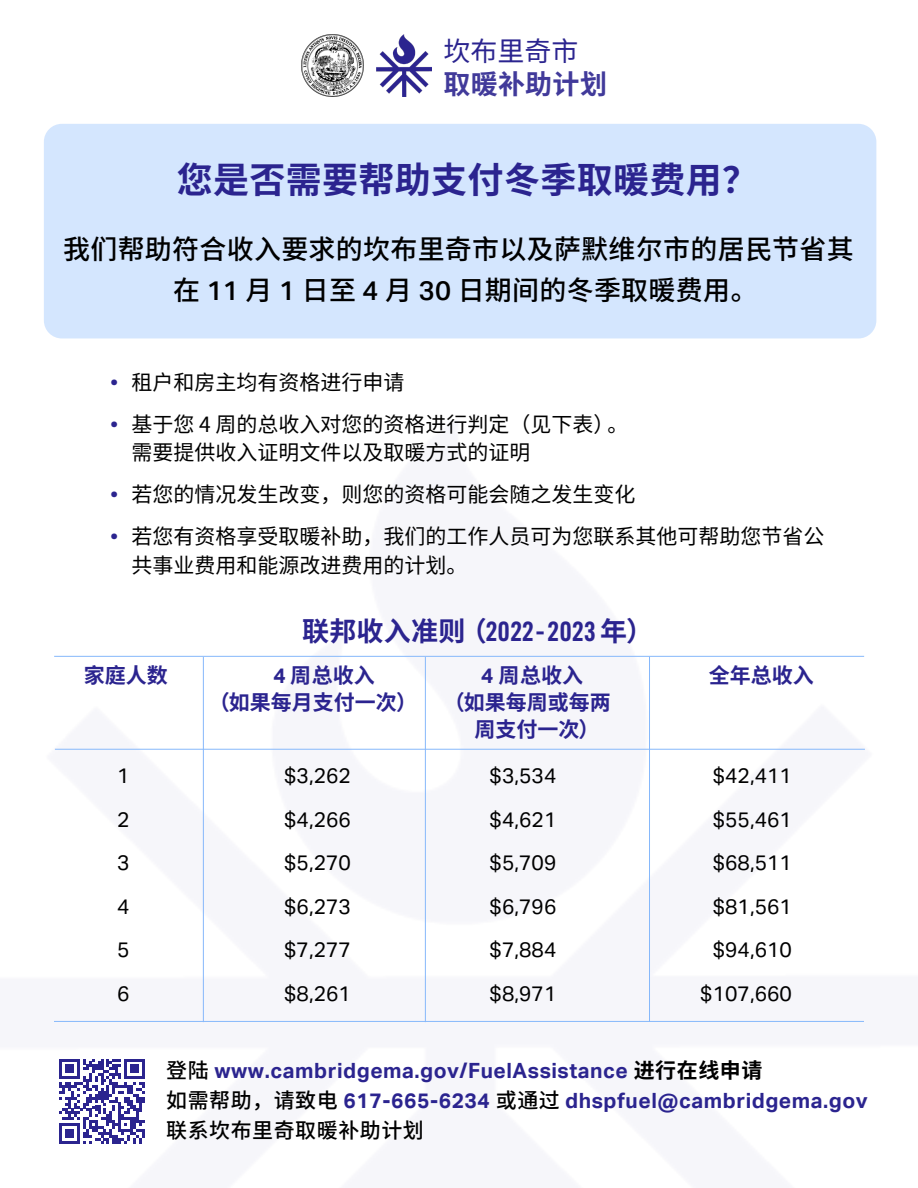
<style>
.page{position:relative;width:918px;height:1188px;background:#fff}
.page>*{position:absolute;margin:0;border:0;box-sizing:border-box;transform-origin:0 0}
.Heading1{font:700 36px "Noto Sans SC";letter-spacing:.01em;color:#2b248f}
.Heading3{font:500 27px/40.5px "Noto Sans CJ Ksc";letter-spacing:.01em;color:#000;text-align:center}
.Table_-_Title{font:700 27px "Noto Sans SC";letter-spacing:.01em;color:#2b248f}
.Header_-_Fuel_Assist{font:700 27px "Noto Sans SC";letter-spacing:.01em;color:#413a9a}
.Header_-_City_of_Cam{font:27px "Noto Sans CJ Ksc";color:#2b248f}
.Bulleted_List{font:21px/28.5px "Noto Sans CJ Ksc";color:#000}
.Table_-_Numbers{font:21px "Aktiv Grotesk";color:#000}
.Contact_Info{font:700 21px/30px "Aktiv Grotesk";letter-spacing:.025em;color:#2b248f}
.Table_-_Row_Header{font:700 21px/27px "Noto Sans SC";color:#2b248f}
.s1{font-family:"Noto Sans SC"}
.s2{font-family:"Aktiv Grotesk"}
.s3{font-family:"Aktiv Grotesk";color:#2b248f}
.s4{font-family:"Alternate Gothic ATF";font-weight:600}
.s5{font-family:"Noto Sans CJ Ksc";font-weight:500;color:#000}
.s6{font-family:"Noto Sans CJ Ksc";color:#000}
</style>
<div class="page">
<div style="left:44px;top:124px;width:832px;height:214px;background:#d4e6fe;border-radius:18px"></div>
<hr style="left:55px;top:749px;width:810px;height:1px;background:#86b8fb">
<hr style="left:203px;top:657px;width:1px;height:365px;background:#86b8fb">
<hr style="left:425px;top:657px;width:1px;height:365px;background:#86b8fb">
<hr style="left:649px;top:657px;width:1px;height:365px;background:#86b8fb">
<hr style="left:54px;top:656px;width:810px;height:1px;background:#86b8fb">
<hr style="left:54px;top:1021px;width:810px;height:1px;background:#86b8fb">
<svg style="left:59px;top:1059px;width:86px;height:85px"></svg>
<img style="left:376px;top:34px;width:56px;height:63px">
<img style="left:301px;top:34px;width:62px;height:63px">
<p class="Header_-_City_of_Cam" style="left:443px;top:36px;width:136px">坎布里奇市</p>
<p class="Header_-_Fuel_Assist" style="left:443px;top:69px;width:165px">取暖补助计划</p>
<p class="Heading1" style="left:177px;top:160px;width:583px">您是否需要帮助支付冬季取暖费用？</p>
<p class="Heading3" style="left:63px;top:230px;width:792px">我们帮助符合收入要求的坎布里奇市以及萨默维尔市的居民节省其<span class="s1">在</span> <span class="s2">11</span> <span class="s1">月</span> <span class="s2">1</span> <span class="s1">日至</span> <span class="s2">4</span> <span class="s1">月</span> <span class="s2">30</span> <span class="s1">日期间的冬季取暖费用。</span></p>
<p class="Bulleted_List" style="left:110px;top:368px;width:296px"><span class="s3">•</span> 租户和房主均有资格进行申请</p>
<p class="Bulleted_List" style="left:131px;top:410px;width:499px;text-indent:-21px"><span class="s3">•</span> 基于您 4 周的总收入对您的资格进行判定（见下表）。需要提供收入证明文件以及取暖方式的证明</p>
<p class="Bulleted_List" style="left:110px;top:481px;width:526px"><span class="s3">•</span> 若您的情况发生改变，则您的资格可能会随之发生变化</p>
<p class="Bulleted_List" style="left:131px;top:523px;width:694px;text-indent:-21px"><span class="s3">•</span> 若您有资格享受取暖补助，我们的工作人员可为您联系其他可帮助您节省公共事业费用和能源改进费用的计划。</p>
<p class="Table_-_Row_Header" style="left:84px;top:663px;width:85px">家庭人数</p>
<p class="Table_-_Title" style="left:302px;top:616px;width:353px">联邦收入准则 （<span class="s4">2022–2023</span> 年）</p>
<p class="Table_-_Row_Header" style="left:273px;top:663px;width:103px"><span class="s2">4</span> 周总收入</p>
<p class="Table_-_Row_Header" style="left:209px;top:690px;width:210px">（如果每月支付一次）</p>
<p class="Table_-_Row_Header" style="left:481px;top:663px;width:103px"><span class="s2">4</span> 周总收入</p>
<p class="Table_-_Row_Header" style="left:709px;top:663px;width:106px">全年总收入</p>
<p class="Table_-_Row_Header" style="left:474px;top:690px;width:138px;text-indent:-31px">（如果每周或每两周支付一次）</p>
<p class="Table_-_Numbers" style="left:117px;top:764px;width:14px">1</p>
<p class="Table_-_Numbers" style="left:284px;top:764px;width:68px">$3,262</p>
<p class="Table_-_Numbers" style="left:490px;top:764px;width:68px">$3,534</p>
<p class="Table_-_Numbers" style="left:713px;top:764px;width:81px">$42,411</p>
<p class="Table_-_Numbers" style="left:117px;top:807px;width:14px">2</p>
<p class="Table_-_Numbers" style="left:284px;top:807px;width:68px">$4,266</p>
<p class="Table_-_Numbers" style="left:490px;top:807px;width:68px">$4,621</p>
<p class="Table_-_Numbers" style="left:713px;top:807px;width:81px">$55,461</p>
<p class="Table_-_Numbers" style="left:117px;top:851px;width:14px">3</p>
<p class="Table_-_Numbers" style="left:284px;top:851px;width:68px">$5,270</p>
<p class="Table_-_Numbers" style="left:490px;top:851px;width:68px">$5,709</p>
<p class="Table_-_Numbers" style="left:713px;top:851px;width:81px">$68,511</p>
<p class="Table_-_Numbers" style="left:117px;top:894px;width:14px">4</p>
<p class="Table_-_Numbers" style="left:284px;top:894px;width:68px">$6,273</p>
<p class="Table_-_Numbers" style="left:490px;top:894px;width:68px">$6,796</p>
<p class="Table_-_Numbers" style="left:713px;top:894px;width:81px">$81,561</p>
<p class="Table_-_Numbers" style="left:117px;top:938px;width:14px">5</p>
<p class="Table_-_Numbers" style="left:284px;top:938px;width:68px">$7,277</p>
<p class="Table_-_Numbers" style="left:490px;top:938px;width:68px">$7,884</p>
<p class="Table_-_Numbers" style="left:713px;top:938px;width:81px">$94,610</p>
<p class="Table_-_Numbers" style="left:117px;top:981px;width:14px">6</p>
<p class="Table_-_Numbers" style="left:284px;top:981px;width:68px">$8,261</p>
<p class="Table_-_Numbers" style="left:490px;top:981px;width:68px">$8,971</p>
<p class="Table_-_Numbers" style="left:700px;top:981px;width:93px">$107,660</p>
<p class="Contact_Info" style="left:166px;top:1056px;width:598px"><span class="s5">登陆</span> www.cambridgema.gov/FuelAssistance <span class="s6">进行在线申请</span></p>
<p class="Contact_Info" style="left:166px;top:1086px;width:703px"><span class="s5">如需帮助，请致电</span> 617-665-6234 <span class="s5">或通过</span> dhspfuel@cambridgema.gov<span class="s5">联系坎布里奇取暖补助计划</span></p>
</div>
